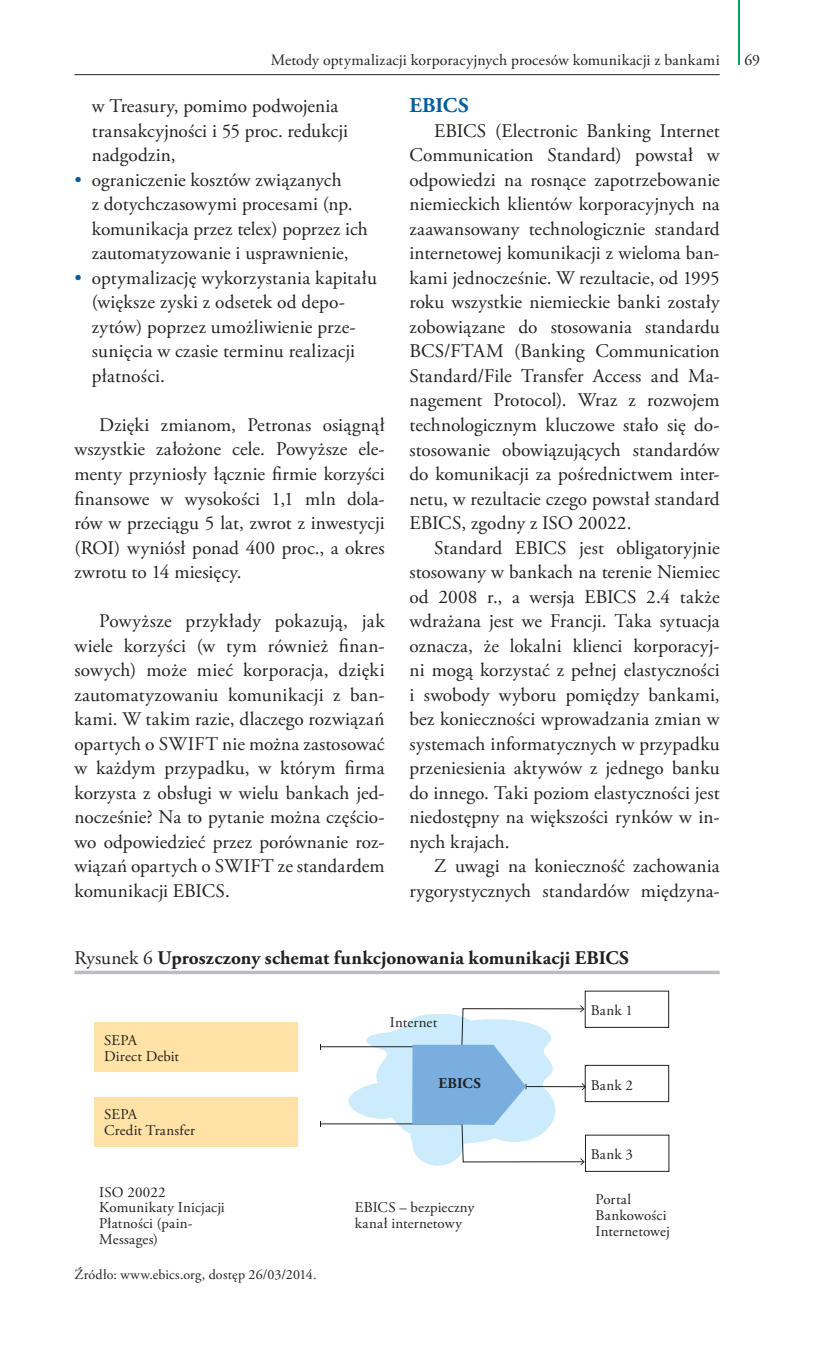
<style>
.page{position:relative;width:819px;height:1355px;background:#fff}
.page>*{position:absolute;margin:0;border:0;box-sizing:border-box;transform-origin:0 0}
.t1{font:700 21px "Adobe Garamond Pro";letter-spacing:.005em;color:#005d9c}
.t2{font:19.25px/24.5px "Adobe Garamond Pro";letter-spacing:.005em;color:#231f20;text-align:justify}
.t3{font:700 19.25px "Adobe Garamond Pro";letter-spacing:.005em;color:#231f20}
.t4{font:15.75px "Adobe Garamond Pro";letter-spacing:.01em;color:#231f20}
.t5{font:14.88px/15.8px "Adobe Garamond Pro";letter-spacing:.015em;color:#231f20}
.t6{font:700 14.88px "Adobe Garamond Pro";letter-spacing:.015em;color:#231f20}
.t7{font:14px "Adobe Garamond Pro";letter-spacing:.015em;color:#231f20}
.s1{color:#005d9c}
.s2{font-weight:400}
</style>
<div class="page">
<hr style="left:738px;top:0;width:1px;height:64px;background:#00a54f">
<hr style="left:74px;top:74px;width:645px;height:1px;background:#231f20">
<svg style="left:74px;top:970px;width:645px;height:4px;background:#c7c8ca"></svg>
<div style="left:94px;top:1022px;width:204px;height:50px;background:#ffe2a5"></div>
<div style="left:94px;top:1096px;width:204px;height:50px;background:#ffe2a5"></div>
<div style="left:584px;top:1064px;width:85px;height:37px;border:1px solid #231f20"></div>
<svg style="left:320px;top:1005px;width:266px;height:160px"></svg>
<p class="t4" style="left:271px;top:50px;width:450px">Metody optymalizacji korporacyjnych procesów komunikacji z bankami</p>
<p class="t4" style="left:744px;top:50px;width:17px">69</p>
<p class="t2" style="left:92px;top:95px;width:258px;text-align:left">w Treasury, pomimo podwojenia transakcyjności i 55 proc. redukcji nadgodzin,</p>
<p class="t2" style="left:92px;top:168px;width:277px;text-align:left;text-indent:-17px"><span class="s1">•</span> ograniczenie kosztów związanych<br>z dotychczasowymi procesami (np. komunikacja przez telex) poprzez ich zautomatyzowanie i usprawnienie,</p>
<p class="t2" style="left:92px;top:266px;width:287px;text-align:left;text-indent:-17px"><span class="s1">•</span> optymalizację wykorzystania kapitału (większe zyski z odsetek od depo&shy;zytów) poprzez umożliwienie prze&shy;sunięcia w czasie terminu realizacji płatności.</p>
<p class="t2" style="left:74px;top:413px;width:312px;text-indent:25px">Dzięki zmianom, Petronas osiągnął wszystkie założone cele. Powyższe ele&shy;menty przyniosły łącznie firmie korzyści finansowe w wysokości 1,1 mln dola&shy;rów w przeciągu 5 lat, zwrot z inwestycji (ROI) wyniósł ponad 400 proc., a okres zwrotu to 14 miesięcy.</p>
<p class="t2" style="left:74px;top:609px;width:312px;text-indent:25px">Powyższe przykłady pokazują, jak wiele korzyści (w tym również finan&shy;sowych) może mieć korporacja, dzięki zautomatyzowaniu komunikacji z ban&shy;kami. W takim razie, dlaczego rozwiązań opartych o SWIFT nie można zastosować w każdym przypadku, w którym firma korzysta z obsługi w wielu bankach jed&shy;nocześnie? Na to pytanie można częścio&shy;wo odpowiedzieć przez porównanie roz&shy;wiązań opartych o SWIFT ze standardem komunikacji EBICS.</p>
<p class="t1" style="left:409px;top:93px;width:61px">EBICS</p>
<p class="t2" style="left:409px;top:119px;width:312px;text-indent:25px">EBICS (Electronic Banking Internet Communication Standard) powstał w odpowiedzi na rosnące zapotrzebowanie niemieckich klientów korporacyjnych na zaawansowany technologicznie standard internetowej komunikacji z wieloma ban&shy;kami jednocześnie. W rezultacie, od 1995 roku wszystkie niemieckie banki zostały zobowiązane do stosowania standardu BCS/FTAM (Banking Communication Standard/File Transfer Access and Ma&shy;nagement Protocol). Wraz z rozwojem technologicznym kluczowe stało się do&shy;stosowanie obowiązujących standardów do komunikacji za pośrednictwem inter&shy;netu, w rezultacie czego powstał standard EBICS, zgodny z ISO 20022.</p>
<p class="t2" style="left:409px;top:536px;width:312px;text-indent:25px">Standard EBICS jest obligatoryjnie stosowany w bankach na terenie Niemiec od 2008 r., a wersja EBICS 2.4 także wdrażana jest we Francji. Taka sytuacja oznacza, że lokalni klienci korporacyj&shy;ni mogą korzystać z pełnej elastyczności i swobody wyboru pomiędzy bankami, bez konieczności wprowadzania zmian w systemach informatycznych w przypadku przeniesienia aktywów z jednego banku do innego. Taki poziom elastyczności jest niedostępny na większości rynków w in&shy;nych krajach.</p>
<p class="t2" style="left:409px;top:854px;width:312px;text-align:right">Z uwagi na konieczność zachowania rygorystycznych standardów międzyna-</p>
<p class="t3" style="left:74px;top:946px;width:556px"><span class="s2">Rysunek 6</span> Uproszczony schemat funkcjonowania komunikacji EBICS</p>
<p class="t5" style="left:104px;top:1032px;width:76px">SEPA<br>Direct Debit</p>
<p class="t5" style="left:104px;top:1107px;width:92px">SEPA<br>Credit Transfer</p>
<p class="t5" style="left:99px;top:1184px;width:127px">ISO 20022<br>Komunikaty Inicjacji<br>Płatności (pain-<br>Messages)</p>
<p class="t7" style="left:74px;top:1266px;width:244px">Źródło: www.ebics.org, dostęp 26/03/2014.</p>
<p class="t5" style="left:390px;top:1015px;width:49px">Internet</p>
<p class="t6" style="left:438px;top:1074px;width:44px">EBICS</p>
<p class="t5" style="left:590px;top:1002px;width:44px">Bank 1</p>
<p class="t5" style="left:590px;top:1077px;width:44px">Bank 2</p>
<p class="t5" style="left:590px;top:1146px;width:44px">Bank 3</p>
<p class="t5" style="left:355px;top:1200px;width:121px">EBICS – bezpieczny kanał internetowy</p>
<p class="t5" style="left:595px;top:1192px;width:76px">Portal<br>Bankowości<br>Internetowej</p>
</div>
